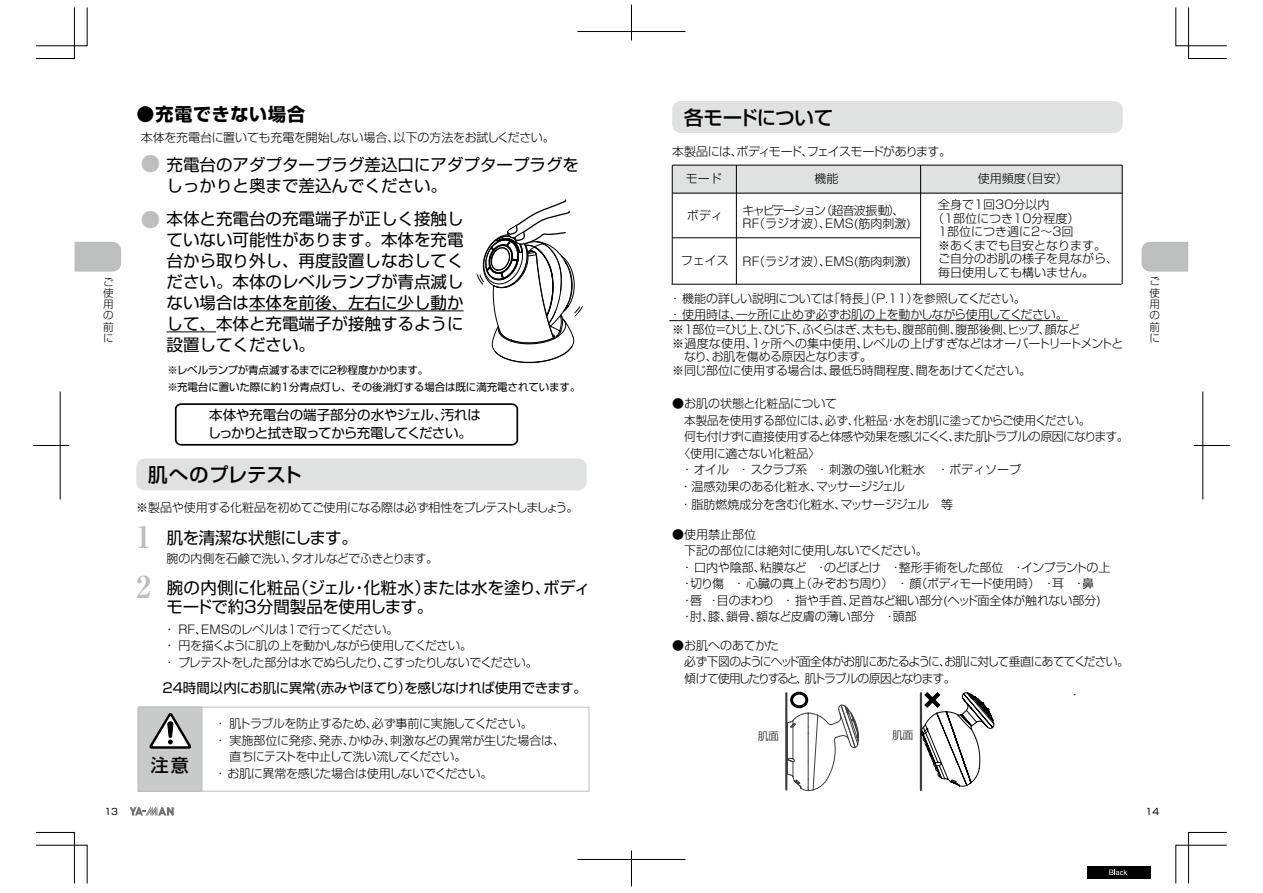
<style>
.page{position:relative;width:1263px;height:893px;background:#fff}
.page>*{position:absolute;margin:0;border:0;box-sizing:border-box;transform-origin:0 0}
.t1{font:500 19.5px "Shin Go Pro";letter-spacing:-.01em;color:#000}
.t2{font:700 19.5px "Ryumin Pro";color:#bdbebe}
.t3{font:700 18px "Shin Go Pro";letter-spacing:.05em;color:#000}
.t4{font:500 18px "Shin Go Pro";color:#000}
.t5{font:16.5px/21px "Shin Go Pro";color:#000}
.t6{font:16.5px "Shin Go Pro";letter-spacing:-.025em;color:#000}
.t7{font:13.5px/18px "Shin Go Pro";letter-spacing:-.025em;color:#000}
.t8{font:300 12px/16.5px "Shin Go Pro";letter-spacing:-.025em;color:#000}
.t9{font:300 12px/16.5px "Shin Go Pro";letter-spacing:-.05em;color:#000}
.t10{font:300 12px "Shin Go Pro";color:#000}
.t11{font:300 12px/16.5px "Shin Go Pro";letter-spacing:-.075em;color:#000}
.t12{font:300 12px "Shin Go Pro";letter-spacing:-.055em;color:#000}
.t13{font:300 12px "Shin Go Pro";letter-spacing:-.065em;color:#000}
.t14{font:300 12px "Shin Go Pro";letter-spacing:-.005em;color:#000}
.t15{font:300 12px "Shin Go Pro";letter-spacing:-.025em;color:#000;scale:.96 1}
.t16{font:10.5px/17.5px "Shin Go Pro";letter-spacing:-.01em;color:#000}
.t17{font:300 10.5px "Shin Go Pro";color:#000}
.t18{font:9px "Shin Go Pro";color:#000}
.s1{font-family:"Ryumin Pro";font-weight:700;font-size:30px;color:#bdbebe}
</style>
<div class="page">
<svg style="left:36px;top:832px;width:52px;height:52px"></svg>
<svg style="left:36px;top:7px;width:52px;height:52px"></svg>
<svg style="left:1175px;top:7px;width:52px;height:52px"></svg>
<svg style="left:1175px;top:832px;width:52px;height:52px"></svg>
<hr style="left:33px;top:445px;width:36px;height:1px;background:#000">
<hr style="left:60px;top:391px;width:1px;height:108px;background:#000">
<hr style="left:1194px;top:445px;width:36px;height:1px;background:#000">
<hr style="left:1202px;top:391px;width:1px;height:108px;background:#000">
<hr style="left:577px;top:31px;width:108px;height:1px;background:#000">
<hr style="left:631px;top:5px;width:1px;height:36px;background:#000">
<hr style="left:577px;top:859px;width:108px;height:1px;background:#000">
<hr style="left:631px;top:850px;width:1px;height:36px;background:#000">
<svg style="left:130px;top:807px;width:44px;height:9px"></svg>
<div style="left:672px;top:101px;width:451px;height:32px;background:#e0e1e1;border-radius:9px"></div>
<svg style="left:669px;top:320px;width:399px;height:1px"></svg>
<hr style="left:671px;top:284px;width:450px;height:1px;background:#000">
<div style="left:672px;top:165px;width:451px;height:28px;background:#e0e1e1"></div>
<hr style="left:672px;top:165px;width:450px;height:1px;background:#000">
<hr style="left:672px;top:165px;width:1px;height:119px;background:#000">
<hr style="left:672px;top:193px;width:450px;height:1px;background:#000">
<hr style="left:672px;top:237px;width:248px;height:1px;background:#000">
<hr style="left:736px;top:165px;width:1px;height:119px;background:#000">
<hr style="left:920px;top:165px;width:1px;height:119px;background:#000">
<hr style="left:1122px;top:165px;width:1px;height:119px;background:#000">
<svg style="left:75px;top:242px;width:46px;height:30px"></svg>
<svg style="left:1141px;top:242px;width:47px;height:30px"></svg>
<div style="left:1087px;top:866px;width:64px;height:13px;background:#000"></div>
<svg style="left:1109px;top:870px;width:18px;height:5px"></svg>
<svg style="left:174px;top:403px;width:345px;height:43px"></svg>
<svg style="left:476px;top:199px;width:107px;height:164px"></svg>
<hr style="left:920px;top:693px;width:2px;height:97px;background:#403c3b">
<hr style="left:785px;top:693px;width:2px;height:96px;background:#403c3b">
<svg style="left:786px;top:691px;width:73px;height:100px"></svg>
<div style="left:136px;top:458px;width:451px;height:32px;background:#e0e1e1;border-radius:9px"></div>
<hr style="left:249px;top:310px;width:215px;height:1px;background:#000">
<hr style="left:167px;top:331px;width:49px;height:1px;background:#000">
<div style="left:138px;top:707px;width:64px;height:84px;background:#c9caca"></div>
<div style="left:138px;top:707px;width:451px;height:84px;border:1px solid #bdbebe"></div>
<svg style="left:149px;top:712px;width:43px;height:37px"></svg>
<svg style="left:920px;top:692px;width:74px;height:96px"></svg>
<h2 class="t3" style="left:137px;top:100px;width:170px">●充電できない場合</h2>
<h1 class="t1" style="left:684px;top:101px;width:151px">各モードについて</h1>
<p class="t8" style="left:141px;top:127px;width:416px">本体を充電台に置いても充電を開始しない場合、以下の方法をお試しください。</p>
<p class="t17" style="left:103px;top:273px;width:12px">ご</p>
<p class="t17" style="left:103px;top:284px;width:12px">使</p>
<p class="t17" style="left:103px;top:296px;width:12px">用</p>
<p class="t17" style="left:103px;top:307px;width:12px">の</p>
<p class="t17" style="left:103px;top:318px;width:12px">前</p>
<p class="t17" style="left:103px;top:329px;width:12px">に</p>
<h1 class="t2" style="left:141px;top:148px;width:21px">●</h1>
<h1 class="t2" style="left:141px;top:204px;width:21px">●</h1>
<h3 class="t5" style="left:167px;top:152px;width:414px">充電台のアダプタープラグ差込口にアダプタープラグをしっかりと奥まで差込んでください。</h3>
<h3 class="t5" style="left:167px;top:206px;width:299px;text-align:justify">本体と充電台の充電端子が正しく接触していない可能性があります。本体を充電台から取り外し、再度設置しなおしてください。本体のレベルランプが青点滅しない場合は本体を前後、左右に少し動かして、本体と充電端子が接触するように設置してください。</h3>
<p class="t16" style="left:167px;top:360px;width:415px">※レベルランプが青点滅するまでに２秒程度かかります。<br>※充電台に置いた際に約1分青点灯し、その後消灯する場合は既に満充電されています。</p>
<p class="t9" style="left:672px;top:142px;width:280px">本製品には、ボディモード、フェイスモードがあります。</p>
<p class="t8" style="left:686px;top:169px;width:37px">モード</p>
<p class="t8" style="left:814px;top:169px;width:25px">機能</p>
<p class="t8" style="left:978px;top:169px;width:91px">使用頻度（目安）</p>
<p class="t8" style="left:687px;top:206px;width:37px">ボディ</p>
<p class="t8" style="left:681px;top:250px;width:49px">フェイス</p>
<p class="t10" style="left:938px;top:195px;width:113px">全身で1回30分以内</p>
<p class="t10" style="left:932px;top:208px;width:149px">（1部位につき10分程度）</p>
<p class="t10" style="left:938px;top:222px;width:137px">1部位につき週に2～3回</p>
<p class="t10" style="left:938px;top:235px;width:169px">※あくまでも目安となります。</p>
<p class="t10" style="left:938px;top:249px;width:181px">ご自分のお肌の様子を見ながら、</p>
<p class="t10" style="left:938px;top:263px;width:157px">毎日使用しても構いません。</p>
<p class="t8" style="left:742px;top:202px;width:170px;line-height:13.5px">キャビテーション（超音波振動）、<br>RF（ラジオ波）、EMS(筋肉刺激)</p>
<p class="t10" style="left:742px;top:252px;width:170px">RF（ラジオ波）、EMS(筋肉刺激)</p>
<p class="t8" style="left:669px;top:289px;width:400px">・機能の詳しい説明については「特長（」P.11）を参照してください。<br>・ 使用時は、一ヶ所に止めず必ずお肌の上を動かしながら使用してください。</p>
<p class="t12" style="left:672px;top:320px;width:409px">※１部位＝ひじ上、ひじ下、ふくらはぎ、太もも、腹部前側、腹部後側、ヒップ、顔など</p>
<p class="t14" style="left:672px;top:334px;width:453px">※過度な使用、１ヶ所への集中使用、レベルの上げすぎなどはオーバートリートメントと</p>
<p class="t12" style="left:684px;top:347px;width:189px">なり、お肌を傷める原因となります。</p>
<p class="t8" style="left:672px;top:361px;width:360px">※同じ部位に使用する場合は、最低５時間程度、間をあけてください。</p>
<p class="t17" style="left:1149px;top:273px;width:12px">ご</p>
<p class="t17" style="left:1149px;top:284px;width:12px">使</p>
<p class="t17" style="left:1149px;top:296px;width:12px">用</p>
<p class="t17" style="left:1149px;top:307px;width:12px">の</p>
<p class="t17" style="left:1149px;top:318px;width:12px">前</p>
<p class="t17" style="left:1149px;top:329px;width:12px">に</p>
<p class="t7" style="left:208px;top:404px;width:275px">本体や充電台の端子部分の水やジェル、汚れはしっかりと拭き取ってから充電してください。</p>
<h1 class="t1" style="left:148px;top:459px;width:155px">肌へのプレテスト</h1>
<p class="t8" style="left:136px;top:498px;width:444px">※製品や使用する化粧品を初めてご使用になる際は必ず相性をプレテストしましょう。</p>
<h3 class="t6" style="left:136px;top:524px;width:223px"><span class="s1">1</span> 肌を清潔な状態にします。</h3>
<p class="t8" style="left:167px;top:549px;width:273px">腕の内側を石鹸で洗い、タオルなどでふきとります。</p>
<h3 class="t5" style="left:167px;top:576px;width:425px;line-height:19.5px;text-indent:-30px"><span class="s1">2</span> 腕の内側に化粧品（ジェル・化粧水）または水を塗り、ボディモードで約3分間製品を使用します。</h3>
<p class="t9" style="left:164px;top:619px;width:376px">・ RF、EMSのレベルは1で行ってください。<br>・円を描くように肌の上を動かしながら使用してください。<br>・プレテストをした部分は水でぬらしたり、こすったりしないでください。</p>
<p class="t7" style="left:162px;top:677px;width:426px">24時間以内にお肌に異常(赤みやほてり）を感じなければ使用できます。</p>
<p class="t8" style="left:672px;top:394px;width:166px">●お肌の状態と化粧品について</p>
<p class="t15" style="left:684px;top:410px;width:425px">本製品を使用する部位には、必ず、化粧品・水をお肌に塗ってからご使用ください。</p>
<p class="t13" style="left:684px;top:427px;width:446px">何も付けずに直接使用すると体感や効果を感じにくく、また肌トラブルの原因になります。</p>
<p class="t8" style="left:678px;top:443px;width:144px">〈使用に適さない化粧品〉</p>
<p class="t10" style="left:681px;top:460px;width:341px">・オイル　・スクラブ系　・ 刺激の強い化粧水　・ボディソープ</p>
<p class="t8" style="left:680px;top:476px;width:227px">・温感効果のある化粧水、マッサージジェル</p>
<p class="t8" style="left:680px;top:494px;width:275px">・脂肪燃焼成分を含む化粧水、マッサージジェル　等</p>
<p class="t8" style="left:681px;top:524px;width:431px;text-indent:-9px">●使用禁止部位<br>下記の部位には絶対に使用しないでください。<br>・ 口内や陰部、粘膜など　・のどぼとけ　・整形手術をした部位 ・インプラントの上・切り傷　・ 心臓の真上（みぞおち周り）　・顔（ボディモード使用時）　・耳　・鼻　・唇　・目のまわり ・指や手首、足首など細い部分(ヘッド面全体が触れない部分)・肘、膝、鎖骨、額など皮膚の薄い部分　・頭部　</p>
<p class="t11" style="left:684px;top:635px;width:446px;text-indent:-12px">●お肌へのあてかた<br>必ず下図のようにヘッド面全体がお肌にあたるように、お肌に対して垂直にあててください。傾けて使用したりすると、肌トラブルの原因となります。</p>
<h2 class="t4" style="left:151px;top:751px;width:39px">注意</h2>
<p class="t8" style="left:215px;top:714px;width:320px">・肌トラブルを防止するため、必ず事前に実施してください。</p>
<p class="t8" style="left:215px;top:731px;width:352px">・実施部位に発疹、発赤、かゆみ、刺激などの異常が生じた場合は、</p>
<p class="t9" style="left:230px;top:747px;width:238px">直ちにテストを中止して洗い流してください。</p>
<p class="t8" style="left:215px;top:764px;width:279px">・お肌に異常を感じた場合は使用しないでください。</p>
<p class="t17" style="left:758px;top:727px;width:22px">肌面</p>
<p class="t17" style="left:892px;top:727px;width:22px">肌面</p>
<p class="t18" style="left:104px;top:805px;width:15px">13</p>
<p class="t18" style="left:1145px;top:805px;width:15px">14</p>
</div>
